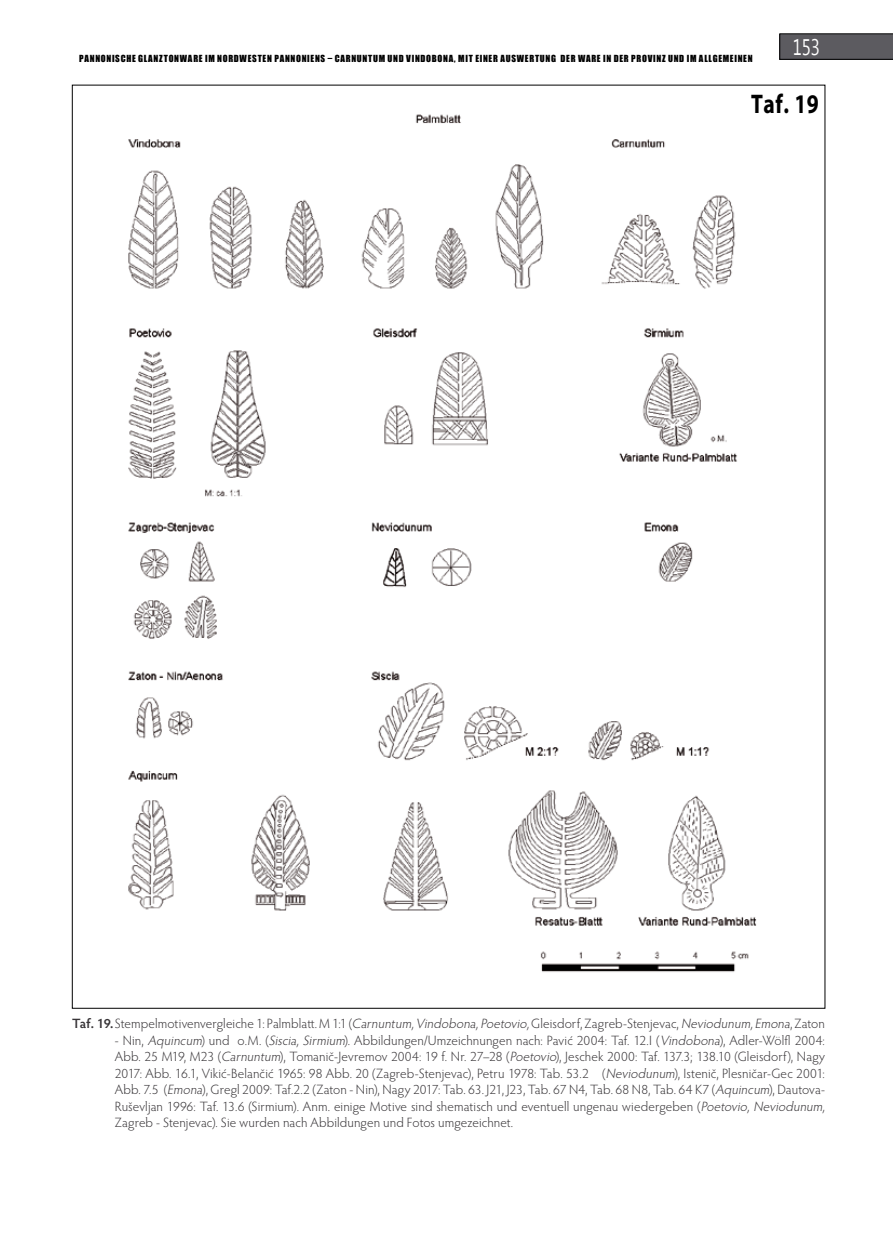
<style>
.page{position:relative;width:893px;height:1234px;background:#fff}
.page>*{position:absolute;margin:0;border:0;box-sizing:border-box;transform-origin:0 0}
.t1{font:700 27px "Myriad Pro";color:#000;scale:.8 1}
.t2{font:22.5px "Microsoft New Tai Lue";color:#fff;scale:.75 1}
.t3{font:300 13.5px/16.5px "Hypatia Sans Pro";letter-spacing:.005em;color:#373437}
.t4{font:9px "Impact";letter-spacing:.08em;color:#000}
.s1{font-weight:600}
.s2{font-style:italic}
</style>
<div class="page">
<svg style="left:780px;top:34px;width:113px;height:25px;background:#59595d"></svg>
<img style="left:128px;top:114px;width:629px;height:858px">
<h2 class="t2" style="left:793px;top:34px;width:38px">153</h2>
<h1 class="t1" style="left:751px;top:87px;width:86px">Taf. 19</h1>
<p class="t4" style="left:79px;top:52px;width:145px">PANNONISCHE GLANZTONWARE IM NOR</p>
<p class="t4" style="left:234px;top:52px;width:404px">DWESTEN PANNONIENS – CARNUNTUM UND VINDOBONA, MIT EINER AUSWERTUNG DER WARE IN DER PRO</p>
<p class="t4" style="left:648px;top:52px;width:106px">VINZ UND IM ALLGEMEINEN</p>
<p class="t3" style="left:72px;top:1014px;width:754px"><span class="s1">Taf. 19.</span> Stempelmotivenvergleiche 1: Palmblatt. M 1:1 (<span class="s2">Carnuntum,Vindobona,Poetovio,</span>Gleisdorf, Zagreb-Stenjevac, <span class="s2">Neviodunum,Emona</span>, Zaton</p>
<p class="t3" style="left:115px;top:1031px;width:715px">- N in, <span class="s2">Aquincum</span>) und o.M. (<span class="s2">Siscia, Sirmium</span>). Abbildungen/Umzeichnungen nach: Pavić 2004: Taf. 12.I (<span class="s2">Vindobona</span>), Adler-Wölfl 2004:<br>Abb. 25 M19, M23 (<span class="s2">Carnuntum</span>), Tomanič-Jevremov 2004: 19 f. N r. 27–28 (<span class="s2">Poetovio</span>), Jeschek 2000: Taf. 137.3; 138.10 (Gleisdorf), N agy 2017: Abb. 16.1, Vikić-Belančić 1965: 98 Abb. 20 (Zagreb-Stenjevac), Petru 1978: Tab. 53.2 (<span class="s2">Neviodunum</span>), I stenič, Plesničar-Gec 2001:<br>Abb. 7.5 (<span class="s2">Emona</span>), Gregl 2009: Taf.2.2 (Zaton - N in), N agy 2017: Tab. 63. J21, J23, Tab. 67 N4, Tab. 68 N 8, Tab. 64 K7 (<span class="s2">Aquincum</span>), Dautova-Ruševljan 1996: Taf. 13.6 (Sirmium). Anm. einige Motive sind shematisch und eventuell ungenau wiedergeben (<span class="s2">Poetovio, Neviodunum, </span>Zagreb - Stenjevac). Sie wurden nach Abbildungen und Fotos umgezeichnet.</p>
</div>
